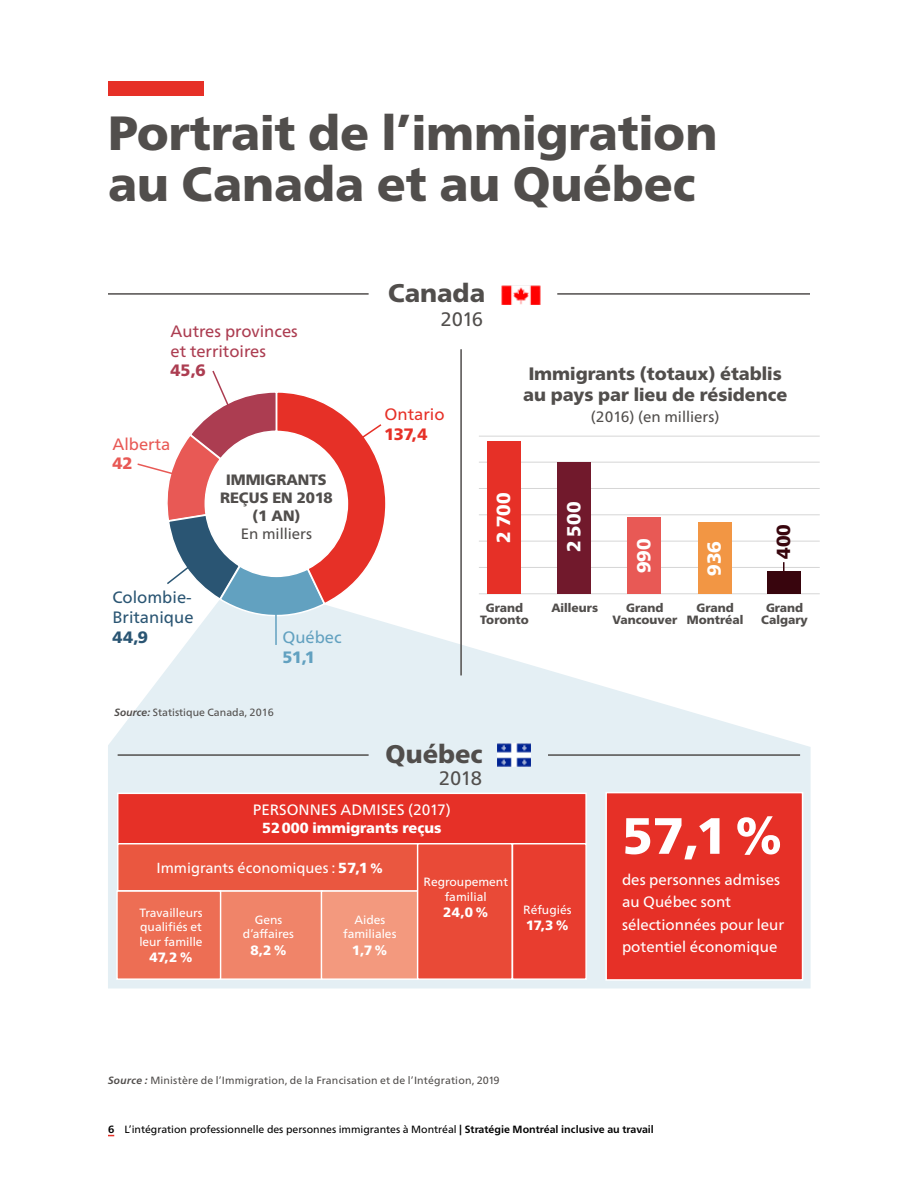
<style>
.page{position:relative;width:918px;height:1188px;background:#fff}
.page>*{position:absolute;margin:0;border:0;box-sizing:border-box;transform-origin:0 0}
.t1{font:900 51px "Frutiger Pro";color:#fff}
.t2{font:900 48px/51px "Frutiger Pro";color:#514e4c}
.t3{font:900 25.5px "Frutiger Pro";color:#514e4c}
.t4{font:19.5px "Frutiger Pro";letter-spacing:-.05em;color:#514e4c}
.t5{font:900 18.9px "Frutiger Pro";color:#fff}
.t6{font:900 18.9px "Frutiger Pro";color:#38050d}
.t7{font:900 18px/21px "Frutiger Pro";color:#514e4c;text-align:center}
.t8{font:16.5px/19.8px "Frutiger Pro";color:#ac3d51}
.t9{font:16.5px/19.8px "Frutiger Pro";color:#2a5573}
.t10{font:16.5px "Frutiger Pro";color:#e63027}
.t11{font:16.5px "Frutiger Pro";color:#e85955}
.t12{font:16.5px "Frutiger Pro";color:#62a1c0}
.t13{font:900 16.5px "Frutiger Pro";color:#e63027}
.t14{font:900 16.5px "Frutiger Pro";color:#62a1c0}
.t15{font:900 16.5px "Frutiger Pro";color:#2a5573}
.t16{font:900 16.5px "Frutiger Pro";color:#ac3d51}
.t17{font:900 16.5px "Frutiger Pro";color:#e85955}
.t18{font:15px/22.5px "Frutiger Pro";color:#fff}
.t19{font:15px "Frutiger Pro";color:#514e4c}
.t20{font:900 15px/18px "Frutiger Pro";color:#514e4c;text-align:center}
.t21{font:14.55px "Frutiger Pro";color:#fff}
.t22{font:900 14.55px "Frutiger Pro";color:#fff}
.t23{font:900 13.5px "Frutiger Pro";color:#fff}
.t24{font:12px/14.4px "Frutiger Pro";color:#fff;text-align:center}
.t25{font:900 12px/12px "Frutiger Pro";color:#514e4c;text-align:center}
.t26{font:10.5px "Frutiger Pro";letter-spacing:.015em;color:#514e4c}
.t27{font:10.5px "Frutiger Pro";color:#000}
.s1{font-weight:700;font-style:italic}
.s2{font-weight:900}
.s3{font-weight:900;font-size:13.5px}
.s4{font-weight:700}
</style>
<div class="page">
<svg style="left:108px;top:621px;width:703px;height:367px;fill:#e4eff4"></svg>
<div style="left:605px;top:792px;width:198px;height:189px;background:#e63027;border:2px solid #fff"></div>
<div style="left:108px;top:81px;width:95px;height:14px;background:#e63027"></div>
<hr style="left:275px;top:607px;width:2px;height:38px;background:#62a1c0">
<svg style="left:137px;top:370px;width:249px;height:251px"></svg>
<hr style="left:108px;top:293px;width:261px;height:2px;background:#514e4c">
<hr style="left:548px;top:754px;width:252px;height:2px;background:#514e4c">
<hr style="left:118px;top:754px;width:251px;height:2px;background:#514e4c">
<hr style="left:557px;top:293px;width:253px;height:2px;background:#514e4c">
<hr style="left:460px;top:349px;width:2px;height:326px;background:#514e4c">
<div style="left:117px;top:793px;width:470px;height:51px;background:#e63027;border:1px solid #fff"></div>
<div style="left:117px;top:843px;width:302px;height:49px;background:#ea5740;border:1px solid #fff"></div>
<div style="left:117px;top:890px;width:206px;height:90px;background:#f08469;border:1px solid #fff"></div>
<div style="left:321px;top:890px;width:98px;height:90px;background:#f3997e;border:1px solid #fff"></div>
<div style="left:417px;top:843px;width:96px;height:137px;background:#e94a37;border:1px solid #fff"></div>
<div style="left:512px;top:843px;width:75px;height:137px;background:#e83d2f;border:1px solid #fff"></div>
<div style="left:116px;top:890px;width:105px;height:90px;background:#ed6e54;border:1px solid #fff"></div>
<img style="left:502px;top:286px;width:38px;height:19px">
<img style="left:497px;top:744px;width:34px;height:22px">
<hr style="left:479px;top:462px;width:341px;height:1px;background:#d6d6d6">
<hr style="left:479px;top:514px;width:341px;height:1px;background:#d6d6d6">
<hr style="left:479px;top:436px;width:341px;height:1px;background:#d6d6d6">
<hr style="left:479px;top:488px;width:341px;height:1px;background:#d6d6d6">
<hr style="left:479px;top:541px;width:341px;height:1px;background:#d6d6d6">
<hr style="left:479px;top:567px;width:341px;height:1px;background:#d6d6d6">
<hr style="left:479px;top:593px;width:341px;height:1px;background:#d6d6d6">
<div style="left:487px;top:441px;width:34px;height:153px;background:#e63027"></div>
<div style="left:628px;top:518px;width:33px;height:76px;background:#e85955"></div>
<div style="left:557px;top:463px;width:34px;height:131px;background:#71192c"></div>
<div style="left:698px;top:523px;width:34px;height:71px;background:#f29644"></div>
<div style="left:767px;top:571px;width:34px;height:23px;background:#38050d"></div>
<svg style="left:783px;top:562px;width:2px;height:9px"></svg>
<h2 class="t2" style="left:108px;top:107px;width:611px">Portrait de l’immigration au Canada et au Québec</h2>
<h3 class="t8" style="left:171px;top:321px;width:129px">Autres provinces et territoires</h3>
<h3 class="t16" style="left:171px;top:361px;width:36px">45,6</h3>
<h3 class="t11" style="left:112px;top:434px;width:59px">Alberta</h3>
<h3 class="t17" style="left:112px;top:454px;width:22px">42</h3>
<h3 class="t9" style="left:112px;top:588px;width:83px">Colombie-<br>Britanique</h3>
<h3 class="t15" style="left:112px;top:627px;width:37px">44,9</h3>
<h3 class="t20" style="left:220px;top:471px;width:114px">IMMIGRANTS<br>REÇUS EN 2018 (1 AN)</h3>
<h3 class="t19" style="left:241px;top:525px;width:73px">En milliers</h3>
<h3 class="t12" style="left:282px;top:627px;width:61px">Québec</h3>
<h3 class="t14" style="left:282px;top:647px;width:34px">51,1</h3>
<p class="t26" style="left:114px;top:705px;width:161px"><span class="s1">Source:</span> Statistique Canada, 2016</p>
<h3 class="t3" style="left:388px;top:278px;width:99px">Canada</h3>
<h3 class="t4" style="left:441px;top:307px;width:44px">2016</h3>
<h3 class="t10" style="left:385px;top:404px;width:61px">Ontario</h3>
<h3 class="t13" style="left:385px;top:424px;width:45px">137,4</h3>
<h3 class="t7" style="left:523px;top:363px;width:266px">Immigrants (totaux) établis au pays par lieu de résidence</h3>
<h3 class="t19" style="left:591px;top:408px;width:130px">(2016) (en milliers)</h3>
<h3 class="t5" style="left:492px;top:543px;width:52px;rotate:-90deg">2 700</h3>
<h3 class="t5" style="left:562px;top:552px;width:52px;rotate:-90deg">2 500</h3>
<h3 class="t5" style="left:632px;top:573px;width:36px;rotate:-90deg">990</h3>
<h3 class="t5" style="left:703px;top:576px;width:36px;rotate:-90deg">936</h3>
<h3 class="t6" style="left:772px;top:559px;width:36px;rotate:-90deg">400</h3>
<p class="t25" style="left:480px;top:602px;width:50px">Grand<br>Toronto</p>
<p class="t25" style="left:613px;top:602px;width:66px">Grand<br>Vancouver</p>
<p class="t25" style="left:551px;top:602px;width:48px">Ailleurs</p>
<p class="t25" style="left:687px;top:602px;width:58px">Grand<br>Montréal</p>
<p class="t25" style="left:761px;top:602px;width:48px">Grand<br>Calgary</p>
<h3 class="t3" style="left:386px;top:739px;width:99px">Québec</h3>
<h3 class="t4" style="left:439px;top:766px;width:45px">2018</h3>
<h3 class="t18" style="left:253px;top:799px;width:200px">PERSONNES ADMISES (2017)</h3>
<h3 class="t22" style="left:262px;top:819px;width:181px">52000 immigrants reçus</h3>
<h3 class="t21" style="left:156px;top:859px;width:228px">Immigrants économiques : <span class="s2">57,1</span> <span class="s3">%</span></h3>
<p class="t24" style="left:343px;top:912px;width:55px">Aides familiales</p>
<p class="t23" style="left:352px;top:942px;width:37px">1,7 %</p>
<p class="t24" style="left:424px;top:875px;width:86px">Regroupement familial</p>
<p class="t23" style="left:443px;top:904px;width:47px">24,0 %</p>
<p class="t24" style="left:523px;top:902px;width:50px">Réfugiés</p>
<p class="t23" style="left:526px;top:917px;width:44px">17,3 %</p>
<p class="t24" style="left:139px;top:905px;width:65px;text-align:justify">Travailleurs qualifiés et leur famille</p>
<p class="t23" style="left:149px;top:949px;width:45px">47,2 %</p>
<p class="t24" style="left:243px;top:912px;width:53px">Gens d’affaires</p>
<p class="t23" style="left:250px;top:942px;width:38px">8,2 %</p>
<p class="t26" style="left:108px;top:1074px;width:393px"><span class="s1">Source :</span> Ministère de l’Immigration, de la Francisation et de l’Intégration, 2019</p>
<h1 class="t1" style="left:622px;top:805px;width:163px">57,1%</h1>
<h3 class="t18" style="left:622px;top:868px;width:164px">des personnes admises au Québec sont sélectionnées pour leur potentiel économique</h3>
<p class="t27" style="left:108px;top:1122px;width:548px"><span class="s4">6</span> L’intégration professionnelle des personnes immigrantes à Montréal <span class="s4">| Stratégie Montréal inclusive au travail</span></p>
</div>
